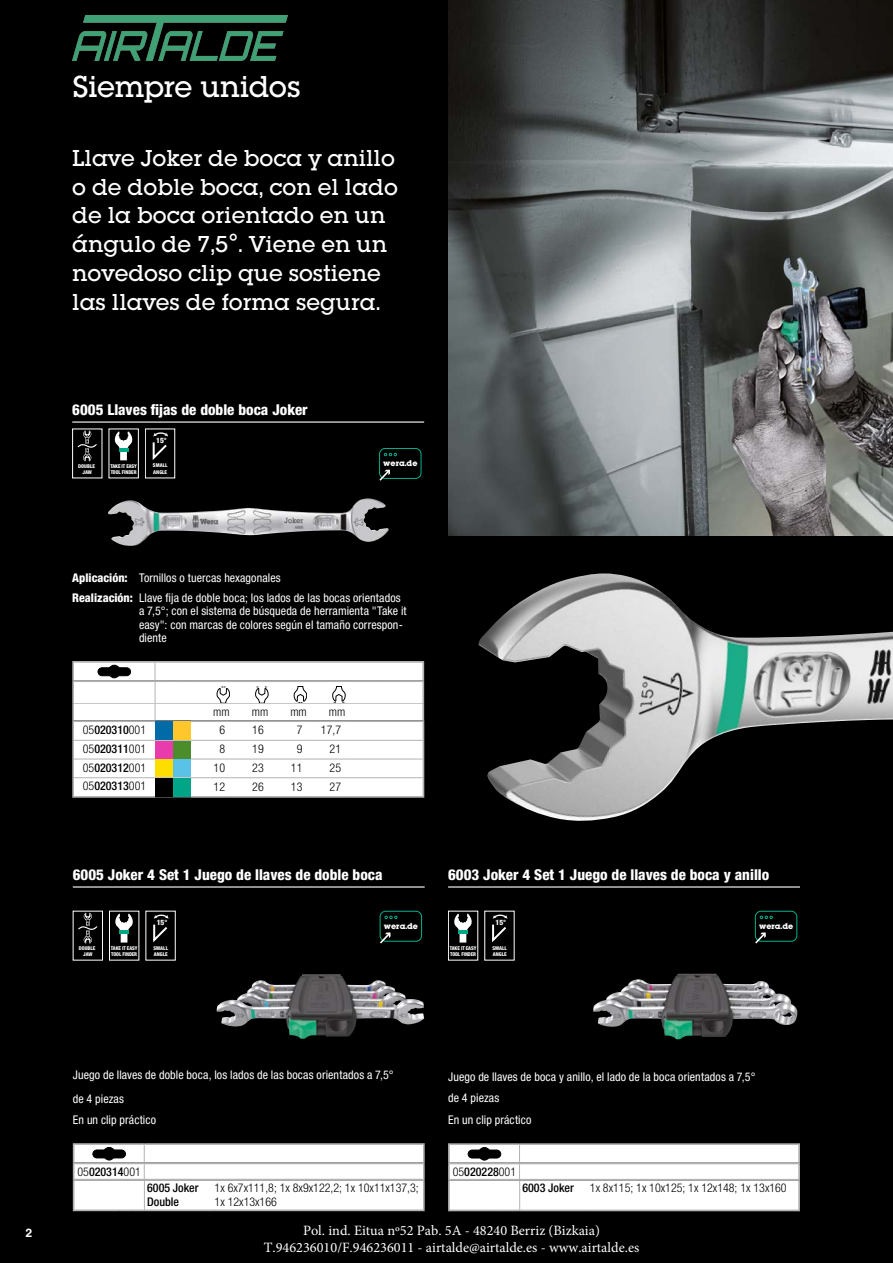
<style>
.page{position:relative;width:893px;height:1263px;background:#000}
.page>*{position:absolute;margin:0;border:0;box-sizing:border-box;transform-origin:0 0}
.t1{font:31.5px "co lu regular multiling";letter-spacing:-.02em;color:#fff}
.t2{font:24px/28.8px "co lu regular multiling";color:#fff}
.t3{font:800 condensed 15px "Helvetica Neue LTW1 G";color:#fff}
.t4{font:14.25px/17.1px "Minion Pro";color:#fff;text-align:center}
.t5{font:condensed 12px/13.5px "Helvetica Neue LTW1 G";letter-spacing:.01em;color:#fff}
.t6{font:300 condensed 12px/14.4px "Helvetica Neue LTW1 G";color:#000}
.t7{font:500 condensed 12px/14.4px "Helvetica Neue LTW1 G";color:#000}
.t8{font:700 12px "Helvetica World";color:#fff}
.t9{font:700 7.35px "Lubalin";color:#fff}
.t10{font:800 condensed 7.35px "Helvetica Neue LT Std";color:#fff}
.t11{font:800 condensed 5.25px/6.1px "Helvetica Neue LT Std";letter-spacing:-.02em;color:#fff}
.t12{font:800 condensed 5.25px/6.1px "Helvetica Neue LT Std";color:#fff}
.s1{font-family:"Microsoft Ya Hei"}
.s2{font-weight:800}
.s3{font-weight:300}
</style>
<div class="page">
<hr style="left:73px;top:1143px;width:71px;height:2px;background:#b3b2b2">
<hr style="left:144px;top:1143px;width:281px;height:2px;background:#b3b2b2">
<hr style="left:72px;top:796px;width:83px;height:2px;background:#b3b2b2">
<hr style="left:191px;top:796px;width:38px;height:2px;background:#b3b2b2">
<hr style="left:229px;top:796px;width:39px;height:2px;background:#b3b2b2">
<hr style="left:268px;top:796px;width:39px;height:2px;background:#b3b2b2">
<hr style="left:307px;top:796px;width:38px;height:2px;background:#b3b2b2">
<hr style="left:345px;top:796px;width:39px;height:2px;background:#b3b2b2">
<hr style="left:384px;top:796px;width:40px;height:2px;background:#b3b2b2">
<hr style="left:448px;top:1143px;width:71px;height:2px;background:#b3b2b2">
<hr style="left:519px;top:1143px;width:281px;height:2px;background:#b3b2b2">
<img style="left:448px;top:0;width:445px;height:535px">
<div style="left:73px;top:911px;width:30px;height:49px;border:1px solid #fff"></div>
<svg style="left:78px;top:913px;width:19px;height:30px"></svg>
<div style="left:109px;top:911px;width:30px;height:49px;border:1px solid #fff"></div>
<svg style="left:115px;top:914px;width:18px;height:28px"></svg>
<div style="left:146px;top:911px;width:30px;height:49px;border:1px solid #fff"></div>
<svg style="left:153px;top:914px;width:16px;height:29px"></svg>
<img style="left:217px;top:974px;width:207px;height:65px">
<div style="left:72px;top:429px;width:30px;height:49px;border:1px solid #fff"></div>
<svg style="left:78px;top:431px;width:19px;height:30px"></svg>
<div style="left:109px;top:429px;width:30px;height:49px;border:1px solid #fff"></div>
<svg style="left:115px;top:431px;width:17px;height:29px"></svg>
<div style="left:145px;top:429px;width:30px;height:49px;border:1px solid #fff"></div>
<svg style="left:152px;top:432px;width:16px;height:28px"></svg>
<img style="left:108px;top:498px;width:281px;height:48px">
<hr style="left:72px;top:661px;width:83px;height:2px;background:#b3b2b2">
<hr style="left:155px;top:661px;width:269px;height:2px;background:#b3b2b2">
<svg style="left:72px;top:662px;width:352px;height:135px;background:#eaebe9"></svg>
<div style="left:448px;top:911px;width:30px;height:49px;border:1px solid #fff"></div>
<svg style="left:454px;top:914px;width:18px;height:28px"></svg>
<svg style="left:492px;top:914px;width:16px;height:29px"></svg>
<img style="left:593px;top:974px;width:204px;height:65px">
<img style="left:478px;top:573px;width:415px;height:248px">
<hr style="left:73px;top:886px;width:352px;height:1px;background:#fff">
<svg style="left:73px;top:1144px;width:352px;height:67px;background:#f3f3f3"></svg>
<hr style="left:144px;top:1209px;width:70px;height:2px;background:#b3b2b2">
<hr style="left:214px;top:1209px;width:211px;height:2px;background:#b3b2b2">
<hr style="left:72px;top:421px;width:352px;height:2px;background:#fff">
<hr style="left:448px;top:886px;width:352px;height:1px;background:#fff">
<svg style="left:448px;top:1144px;width:352px;height:67px;background:#f3f3f3"></svg>
<hr style="left:520px;top:1209px;width:70px;height:2px;background:#b3b2b2">
<hr style="left:590px;top:1209px;width:210px;height:2px;background:#b3b2b2">
<svg style="left:379px;top:448px;width:43px;height:33px"></svg>
<svg style="left:380px;top:911px;width:42px;height:32px"></svg>
<svg style="left:755px;top:911px;width:43px;height:32px"></svg>
<img style="left:73px;top:15px;width:215px;height:46px">
<h1 class="t1" style="left:73px;top:67px;width:229px">Siempre unidos</h1>
<h2 class="t2" style="left:72px;top:143px;width:327px">Llave Joker de boca y anillo o de doble boca, con el lado de la boca orientado en un ángulo de 7,5<span class="s1">°</span>. Viene en un novedoso clip que sostiene las llaves de forma segura.</h2>
<p class="t3" style="left:72px;top:400px;width:237px">6005 Llaves fijas de doble boca Joker</p>
<p class="t10" style="left:156px;top:435px;width:12px">15°</p>
<p class="t12" style="left:78px;top:463px;width:18px;text-align:center">DOUBLE<br>JAW</p>
<p class="t11" style="left:110px;top:462px;width:28px">TAKE IT EASY<br>TOOL FINDER</p>
<p class="t12" style="left:153px;top:462px;width:16px">SMALL<br>ANGLE</p>
<p class="t9" style="left:383px;top:458px;width:36px">wera.de</p>
<p class="t5" style="left:72px;top:567px;width:330px;line-height:20.2px"><span class="s2">Aplicación:</span> Tornillos o tuercas hexagonales<br><span class="s2">Realización:</span> Llave fija de doble boca; los lados de las bocas orientados</p>
<p class="t5" style="left:139px;top:604px;width:269px">a 7,5°; con el sistema de búsqueda de herramienta "Take it easy": con marcas de colores según el tamaño correspon&shy;diente</p>
<p class="t6" style="left:213px;top:705px;width:18px">mm</p>
<p class="t6" style="left:252px;top:705px;width:18px">mm</p>
<p class="t6" style="left:290px;top:705px;width:18px">mm</p>
<p class="t6" style="left:329px;top:705px;width:18px">mm</p>
<p class="t7" style="left:83px;top:723px;width:65px"><span class="s3">05</span>020310<span class="s3">001</span></p>
<p class="t6" style="left:219px;top:723px;width:7px">6</p>
<p class="t6" style="left:252px;top:723px;width:13px">16</p>
<p class="t6" style="left:297px;top:723px;width:7px">7</p>
<p class="t6" style="left:321px;top:723px;width:22px">17,7</p>
<p class="t7" style="left:83px;top:741px;width:65px"><span class="s3">05</span>020311<span class="s3">001</span></p>
<p class="t6" style="left:219px;top:742px;width:7px">8</p>
<p class="t6" style="left:252px;top:742px;width:13px">19</p>
<p class="t6" style="left:297px;top:742px;width:7px">9</p>
<p class="t6" style="left:330px;top:742px;width:13px">21</p>
<p class="t7" style="left:83px;top:760px;width:65px"><span class="s3">05</span>020312<span class="s3">001</span></p>
<p class="t6" style="left:214px;top:760px;width:13px">10</p>
<p class="t6" style="left:252px;top:760px;width:13px">23</p>
<p class="t6" style="left:291px;top:760px;width:13px">11</p>
<p class="t6" style="left:330px;top:760px;width:13px">25</p>
<p class="t7" style="left:83px;top:779px;width:65px"><span class="s3">05</span>020313<span class="s3">001</span></p>
<p class="t6" style="left:214px;top:779px;width:13px">12</p>
<p class="t6" style="left:252px;top:779px;width:13px">26</p>
<p class="t6" style="left:291px;top:779px;width:13px">13</p>
<p class="t6" style="left:330px;top:779px;width:13px">27</p>
<p class="t3" style="left:73px;top:865px;width:311px">6005 Joker 4 Set 1 Juego de llaves de doble boca</p>
<p class="t3" style="left:448px;top:865px;width:323px">6003 Joker 4 Set 1 Juego de llaves de boca y anillo</p>
<p class="t10" style="left:157px;top:918px;width:12px">15°</p>
<p class="t12" style="left:79px;top:945px;width:18px;text-align:center">DOUBLE<br>JAW</p>
<p class="t11" style="left:111px;top:945px;width:28px">TAKE IT EASY<br>TOOL FINDER</p>
<p class="t12" style="left:153px;top:944px;width:16px">SMALL<br>ANGLE</p>
<p class="t10" style="left:496px;top:918px;width:12px">15°</p>
<p class="t9" style="left:384px;top:921px;width:36px">wera.de</p>
<p class="t9" style="left:759px;top:921px;width:36px">wera.de</p>
<p class="t11" style="left:450px;top:945px;width:28px">TAKE IT EASY<br>TOOL FINDER</p>
<p class="t12" style="left:492px;top:944px;width:16px">SMALL<br>ANGLE</p>
<p class="t8" style="left:26px;top:1225px;width:8px">2</p>
<p class="t5" style="left:73px;top:1062px;width:322px;line-height:24.3px">Juego de llaves de doble boca, los lados de las bocas orientados a 7,5° de 4 piezas</p>
<p class="t5" style="left:73px;top:1113px;width:85px">En un clip práctico</p>
<p class="t5" style="left:448px;top:1065px;width:309px;line-height:21.8px">Juego de llaves de boca y anillo, el lado de la boca orientados a 7,5° de 4 piezas<br>En un clip práctico</p>
<p class="t7" style="left:77px;top:1164px;width:65px"><span class="s3">05</span>020314<span class="s3">001</span></p>
<p class="t7" style="left:453px;top:1164px;width:65px"><span class="s3">05</span>020228<span class="s3">001</span></p>
<p class="t7" style="left:147px;top:1180px;width:53px">6005 Joker<br>Double</p>
<p class="t6" style="left:215px;top:1180px;width:206px">1x 6x7x111,8; 1x 8x9x122,2; 1x 10x11x137,3;<br>1x 12x13x166</p>
<p class="t7" style="left:522px;top:1180px;width:53px">6003 Joker</p>
<p class="t6" style="left:590px;top:1180px;width:198px">1x 8x115; 1x 10x125; 1x 12x148; 1x 13x160</p>
<p class="t4" style="left:264px;top:1222px;width:377px">Pol. ind. Eitua nº52 Pab. 5A - 48240 Berriz (Bizkaia)<br>T.946236010/F.946236011 - airtalde@airtalde.es - www.airtalde.es</p>
</div>
